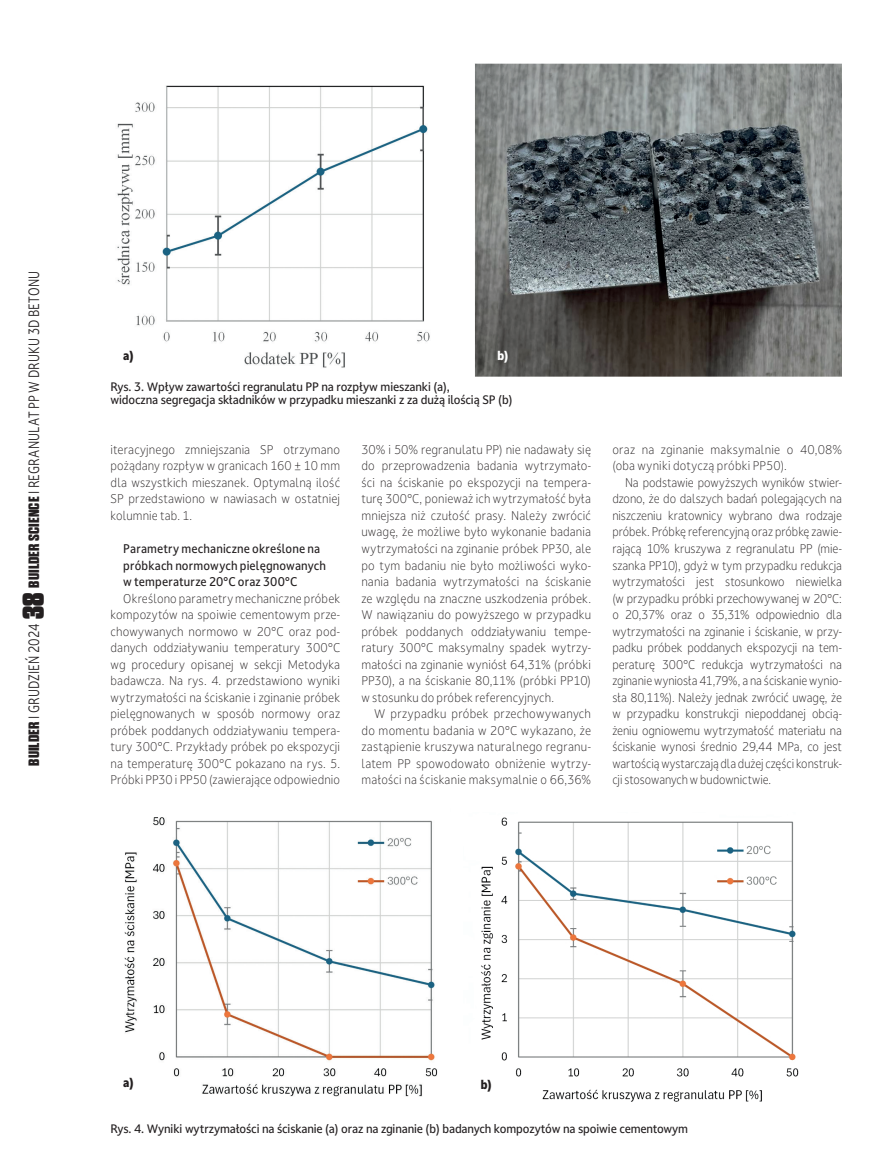
<style>
.page{position:relative;width:893px;height:1170px;background:#fff}
.page>*{position:absolute;margin:0;border:0;box-sizing:border-box;transform-origin:0 0}
.t1{font:14.25px "Darkmode On CC";letter-spacing:.01em;color:#231f20;scale:.8 1}
.TEKST_PODSTAWOWY{font:300 12px/16.5px "Darkmode On CC";letter-spacing:.01em;color:#231f20;text-align:justify;scale:.93 1}
.TEKST_PODSTAWOWY-2{font:300 12px/16.5px "Darkmode On CC";letter-spacing:.01em;color:#231f20;text-align:justify;scale:.91 1}
.TEKST_PODSTAWOWY-3{font:300 12px/16.5px "Darkmode On CC";letter-spacing:.01em;color:#231f20;text-align:justify;scale:.92 1}
.PODTYTUL{font:500 12px/16.5px "Darkmode On CC";letter-spacing:.01em;color:#231f20;scale:.92 1}
.TEKST_PODSTAWOWY-4{font:900 12px "Darkmode On CC";color:#231f20;scale:.92 1}
.TEKST_PODSTAWOWY-5{font:900 12px "Darkmode On CC";color:#fff;scale:.92 1}
.FOTO_PODPIS{font:500 11.7px/13.5px "Darkmode On CC";letter-spacing:-.015em;color:#231f20;scale:.95 1}
.s1{font-family:"Dharma Gothic E";font-weight:700;font-stretch:expanded;font-size:15px}
.s2{font-family:"Dharma Gothic E";font-weight:800;font-size:30px}
</style>
<div class="page">
<img style="left:481px;top:817px;width:318px;height:285px">
<img style="left:117px;top:64px;width:725px;height:312px">
<img style="left:124px;top:817px;width:314px;height:280px">
<p class="t1" style="left:24px;top:765px;width:620px;rotate:-90deg"><span class="s1">BUILDER</span> I GRUDZIEŃ 2024 <span class="s2">38</span> <span class="s1">BUILDER SCIENCE</span> I REGRANULAT PP W DRUKU 3D BETONU</p>
<p class="TEKST_PODSTAWOWY-4" style="left:123px;top:348px;width:13px">a)</p>
<p class="TEKST_PODSTAWOWY-5" style="left:497px;top:348px;width:13px">b)</p>
<p class="FOTO_PODPIS" style="left:111px;top:379px;width:425px">Rys. 3. Wpływ zawartości regranulatu PP na rozpływ mieszanki (a),<br>widoczna segregacja składników w przypadku mieszanki z za dużą ilością SP (b)</p>
<p class="TEKST_PODSTAWOWY" style="left:111px;top:441px;width:248px">iteracyjnego zmniejszania SP otrzymano pożądany rozpływ w granicach 160 ± 10 mm dla wszystkich mieszanek. Optymalną ilość SP przedstawiono w nawiasach w ostatniej kolumnie tab. 1.</p>
<p class="PODTYTUL" style="left:123px;top:540px;width:222px">Parametry mechaniczne określone na próbkach normowych pielęgnowanych w temperaturze 20°C oraz 300°C</p>
<p class="TEKST_PODSTAWOWY-3" style="left:111px;top:589px;width:251px;text-indent:13px">Określono parametry mechaniczne próbek kompozytów na spoiwie cementowym prze&shy;chowywanych normowo w 20°C oraz pod&shy;danych oddziaływaniu temperatury 300°C wg procedury opisanej w sekcji Metodyka badawcza. Na rys. 4. przedstawiono wyniki wytrzymałości na ściskanie i zginanie próbek pielęgnowanych w sposób normowy oraz próbek poddanych oddziaływaniu tempera&shy;tury 300°C. Przykłady próbek po ekspozycji na temperaturę 300°C pokazano na rys. 5.<br>Próbki PP30 i PP50 (zawierające odpowiednio</p>
<p class="TEKST_PODSTAWOWY" style="left:361px;top:441px;width:248px">30% i 50% regranulatu PP) nie nadawały się do przeprowadzenia badania wytrzymało&shy;ści na ściskanie po ekspozycji na tempera&shy;turę 300°C, ponieważ ich wytrzymałość była mniejsza niż czułość prasy. Należy zwrócić uwagę, że możliwe było wykonanie badania wytrzymałości na zginanie próbek PP30, ale po tym badaniu nie było możliwości wyko&shy;nania badania wytrzymałości na ściskanie ze względu na znaczne uszkodzenia próbek.<br>W nawiązaniu do powyższego w przypadku próbek poddanych oddziaływaniu tempe&shy;ratury 300°C maksymalny spadek wytrzy&shy;małości na zginanie wyniósł 64,31% (próbki PP30), a na ściskanie 80,11% (próbki PP10) w stosunku do próbek referencyjnych.</p>
<p class="TEKST_PODSTAWOWY" style="left:361px;top:705px;width:248px;text-indent:13px">W przypadku próbek przechowywanych do momentu badania w 20°C wykazano, że zastąpienie kruszywa naturalnego regranu&shy;latem PP spowodowało obniżenie wytrzy&shy;małości na ściskanie maksymalnie o 66,36%</p>
<p class="TEKST_PODSTAWOWY" style="left:612px;top:441px;width:248px">oraz na zginanie maksymalnie o 40,08% (oba wyniki dotyczą próbki PP50).</p>
<p class="TEKST_PODSTAWOWY-2" style="left:612px;top:474px;width:254px;text-indent:13px">Na podstawie powyższych wyników stwier&shy;dzono, że do dalszych badań polegających na niszczeniu kratownicy wybrano dwa rodzaje próbek. Próbkę referencyjną oraz próbkę zawie&shy;rającą 10% kruszywa z regranulatu PP (mie&shy;szanka PP10), gdyż w tym przypadku redukcja wytrzymałości jest stosunkowo niewielka (w przypadku próbki przechowywanej w 20°C: o 20,37% oraz o 35,31% odpowiednio dla wytrzymałości na zginanie i ściskanie, w przy&shy;padku próbek poddanych ekspozycji na tem&shy;peraturę 300°C redukcja wytrzymałości na zginanie wyniosła 41,79%, a na ściskanie wynio&shy;sła 80,11%). Należy jednak zwrócić uwagę, że w przypadku konstrukcji niepoddanej obcią&shy;żeniu ogniowemu wytrzymałość materiału na ściskanie wynosi średnio 29,44 MPa, co jest wartością wystarczają dla dużej części konstruk&shy;cji stosowanych w budownictwie.</p>
<p class="TEKST_PODSTAWOWY-4" style="left:123px;top:1074px;width:13px">a)</p>
<p class="TEKST_PODSTAWOWY-4" style="left:481px;top:1076px;width:13px">b)</p>
<p class="FOTO_PODPIS" style="left:111px;top:1121px;width:610px">Rys. 4. Wyniki wytrzymałości na ściskanie (a) oraz na zginanie (b) badanych kompozytów na spoiwie cementowym</p>
</div>
